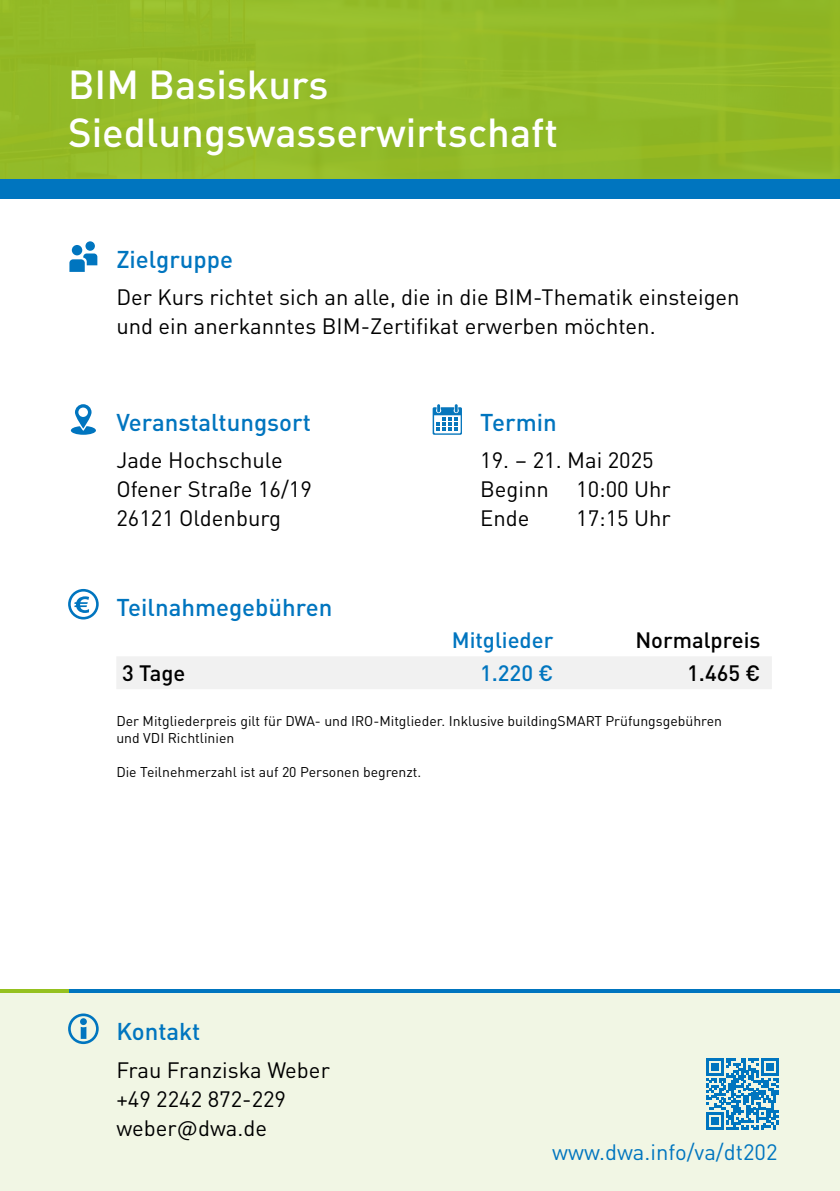
<style>
.page{position:relative;width:840px;height:1191px;background:#fff}
.page>*{position:absolute;margin:0;border:0;box-sizing:border-box;transform-origin:0 0}
.t1{font:500 40px/48px "DINOT";color:#fff}
.t2{font:500 24px "DINOT";color:#0075bf}
.t3{font:22px/29px "DINOT";color:#000}
.t4{font:500 22px "DINOT";color:#000}
.t5{font:22px "DINOT";color:#0075bf}
.t6{font:500 22px "DINOT";color:#0075bf}
.t7{font:14px/16.8px "DINOT";color:#000}
</style>
<div class="page">
<div style="left:0;top:0;width:839px;height:197px;background:#93bb28"></div>
<div style="left:0;top:990px;width:839px;height:201px;background:#f1f6e4"></div>
<div style="left:0;top:180px;width:839px;height:19px;background:#0075bf"></div>
<svg style="left:71px;top:404px;width:25px;height:31px"></svg>
<svg style="left:432px;top:404px;width:29px;height:31px"></svg>
<svg style="left:68px;top:589px;width:31px;height:30px"></svg>
<div style="left:117px;top:657px;width:654px;height:32px;background:#f1f1f1"></div>
<div style="left:72px;top:245px;width:10px;height:10px;background:#0075bf;border-radius:50%"></div>
<div style="left:85px;top:241px;width:10px;height:10px;background:#0075bf;border-radius:50%"></div>
<svg style="left:69px;top:253px;width:28px;height:19px"></svg>
<svg style="left:68px;top:1013px;width:31px;height:31px"></svg>
<div style="left:80px;top:1018px;width:7px;height:7px;background:#0075bf;border-radius:50%"></div>
<svg style="left:706px;top:1058px;width:72px;height:72px"></svg>
<hr style="left:68px;top:989px;width:771px;height:3px;background:#0075bf">
<hr style="left:0;top:989px;width:68px;height:3px;background:#95c11f">
<h1 class="t1" style="left:68px;top:58px;width:491px">BIM Basiskurs<br>Siedlungswasserwirtschaft</h1>
<p class="t2" style="left:116px;top:241px;width:118px">Zielgruppe</p>
<p class="t3" style="left:116px;top:281px;width:624px">Der Kurs richtet sich an alle, die in die BIM-Thematik einsteigen und ein anerkanntes BIM-Zertifikat erwerben möchten.</p>
<p class="t2" style="left:116px;top:403px;width:196px">Veranstaltungsort</p>
<p class="t3" style="left:116px;top:444px;width:197px">Jade Hochschule<br>Ofener Straße 16/19<br>26121 Oldenburg</p>
<p class="t2" style="left:116px;top:588px;width:217px">Teilnahmegebühren</p>
<p class="t2" style="left:480px;top:403px;width:78px">Termin</p>
<p class="t3" style="left:480px;top:444px;width:192px">19. – 21. Mai 2025<br>Beginn 10:00 Uhr<br>Ende</p>
<p class="t3" style="left:576px;top:502px;width:96px">17:15 Uhr</p>
<p class="t6" style="left:451px;top:623px;width:103px">Mitglieder</p>
<p class="t4" style="left:635px;top:623px;width:126px">Normalpreis</p>
<p class="t4" style="left:122px;top:656px;width:65px">3 Tage</p>
<p class="t6" style="left:479px;top:656px;width:75px">1.220 €</p>
<p class="t4" style="left:686px;top:656px;width:75px">1.465 €</p>
<p class="t7" style="left:116px;top:712px;width:607px">Der Mitgliederpreis gilt für DWA- und IRO-Mitglieder. Inklusive buildingSMART Prüfungsgebühren und VDI Richtlinien</p>
<p class="t7" style="left:116px;top:762px;width:306px">Die Teilnehmerzahl ist auf 20 Personen begrenzt.</p>
<p class="t2" style="left:116px;top:1012px;width:85px">Kontakt</p>
<p class="t3" style="left:116px;top:1053px;width:215px">Frau Franziska Weber +49 2242 872-229 weber@dwa.de</p>
<p class="t5" style="left:552px;top:1134px;width:227px">www.dwa.info/va/dt202</p>
</div>
